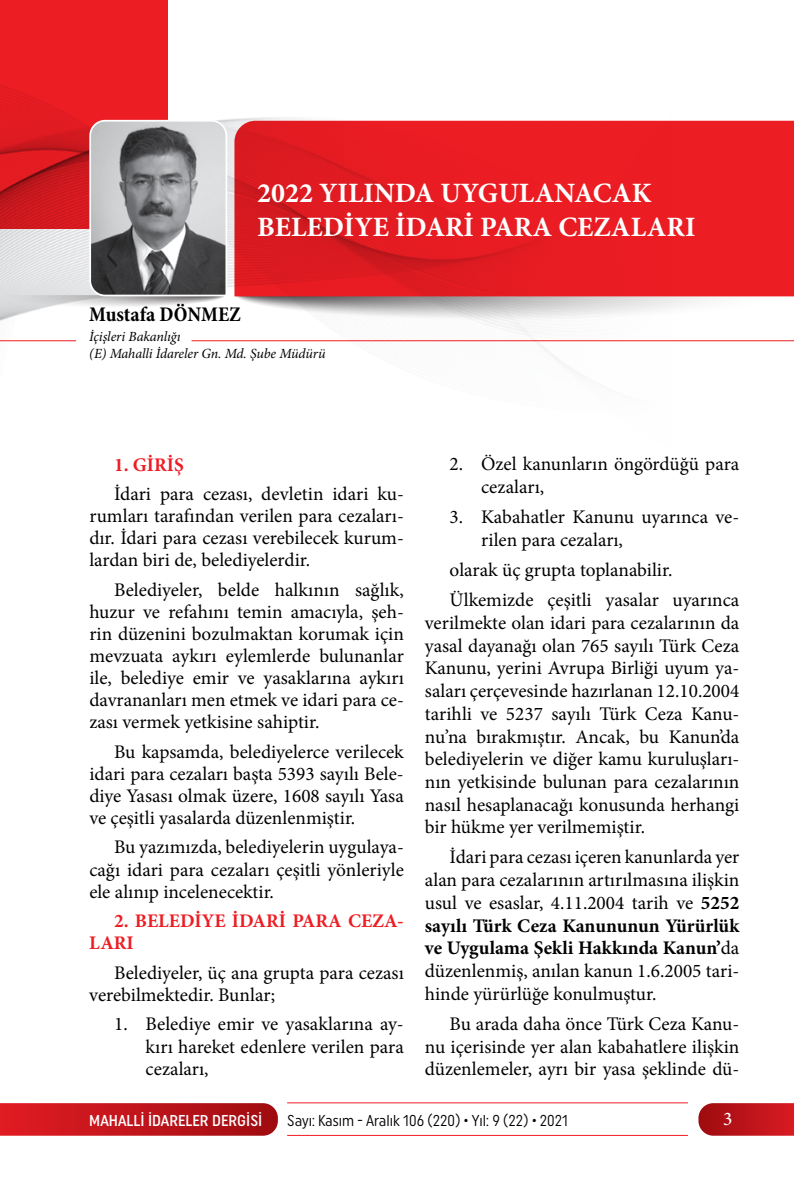
<style>
.page{position:relative;width:794px;height:1191px;background:#fff}
.page>*{position:absolute;margin:0;border:0;box-sizing:border-box;transform-origin:0 0}
.t1{font:700 28px/33.6px "Minion Pro";color:#fff}
.t2{font:700 condensed 21px "Minion Pro";color:#000}
.t3{font:19.25px/22.8px "Minion Pro";color:#000;text-align:justify}
.t4{font:700 19.25px/22.1px "Minion Pro";color:#ed1d24}
.t5{font:500 19.25px "Minion Pro";color:#fff}
.t6{font:15.75px "Uniform Condensed";color:#000;scale:.95 1}
.t7{font:500 15.75px "Uniform Condensed";color:#fff}
.t8{font:italic 14px/16.8px "Minion Pro";letter-spacing:-.01em;color:#000}
.s1{font-weight:700}
</style>
<div class="page">
<svg style="left:0;top:1103px;width:278px;height:32px;background:#c0171d"></svg>
<svg style="left:698px;top:1103px;width:96px;height:32px;background:#be1c22"></svg>
<hr style="left:287px;top:1102px;width:401px;height:1px;background:#ed1d24">
<hr style="left:287px;top:1135px;width:401px;height:1px;background:#ed1d24">
<img style="left:0;top:0;width:785px;height:369px">
<svg style="left:0;top:119px;width:228px;height:189px;background:#af8588"></svg>
<hr style="left:191px;top:340px;width:603px;height:1px;background:#ed1d24">
<hr style="left:0;top:340px;width:76px;height:1px;background:#ed1d24">
<h1 class="t1" style="left:257px;top:176px;width:440px">2022 YILINDA UYGULANACAK<br>BELEDİYE İDARİ PARA CEZALARI</h1>
<p class="t2" style="left:89px;top:300px;width:153px">Mustafa DÖNMEZ</p>
<p class="t8" style="left:89px;top:328px;width:238px">İçişleri Bakanlığı<br>(E) Mahalli İdareler Gn. Md. Şube Müdürü</p>
<p class="t4" style="left:114px;top:453px;width:71px">1. GİRİŞ</p>
<p class="t3" style="left:89px;top:483px;width:316px;line-height:22.1px;text-indent:25px">İdari para cezası, devletin idari ku&shy;rumları tarafından verilen para cezaları&shy;dır. İdari para cezası verebilecek kurum&shy;lardan biri de, belediyelerdir.</p>
<p class="t3" style="left:89px;top:578px;width:316px;line-height:22.1px;text-indent:25px">Belediyeler, belde halkının sağlık, huzur ve refahını temin amacıyla, şeh&shy;rin düzenini bozulmaktan korumak için mevzuata aykırı eylemlerde bulunanlar ile, belediye emir ve yasaklarına aykırı davrananları men etmek ve idari para ce&shy;zası vermek yetkisine sahiptir.</p>
<p class="t3" style="left:89px;top:740px;width:316px;line-height:22.1px;text-indent:25px">Bu kapsamda, belediyelerce verilecek idari para cezaları başta 5393 sayılı Bele&shy;diye Yasası olmak üzere, 1608 sayılı Yasa ve çeşitli yasalarda düzenlenmiştir.</p>
<p class="t3" style="left:89px;top:836px;width:316px;line-height:22.1px;text-indent:25px">Bu yazımızda, belediyelerin uygulaya&shy;cağı idari para cezaları çeşitli yönleriyle ele alınıp incelenecektir.</p>
<p class="t4" style="left:89px;top:909px;width:316px;text-indent:25px">2. BELEDİYE İDARİ PARA CEZA-<br>LARI</p>
<p class="t3" style="left:89px;top:961px;width:316px;line-height:22.1px;text-indent:25px">Belediyeler, üç ana grupta para cezası verebilmektedir. Bunlar;</p>
<p class="t3" style="left:146px;top:1013px;width:260px;text-indent:-31px">1. Belediye emir ve yasaklarına ay&shy;kırı hareket edenlere verilen para cezaları,</p>
<p class="t3" style="left:481px;top:453px;width:260px;text-indent:-31px">2. Özel kanunların öngördüğü para cezaları,</p>
<p class="t3" style="left:481px;top:506px;width:260px;text-indent:-31px">3. Kabahatler Kanunu uyarınca ve&shy;rilen para cezaları,</p>
<p class="t3" style="left:449px;top:555px;width:291px;line-height:30.1px">olarak üç grupta toplanabilir.<br>Ülkemizde çeşitli yasalar uyarınca</p>
<p class="t3" style="left:425px;top:611px;width:316px">verilmekte olan idari para cezalarının da yasal dayanağı olan 765 sayılı Türk Ceza Kanunu, yerini Avrupa Birliği uyum ya&shy;saları çerçevesinde hazırlanan 12.10.2004 tarihli ve 5237 sayılı Türk Ceza Kanu&shy;nu’na bırakmıştır. Ancak, bu Kanun’da belediyelerin ve diğer kamu kuruluşları&shy;nın yetkisinde bulunan para cezalarının nasıl hesaplanacağı konusunda herhangi bir hükme yer verilmemiştir.</p>
<p class="t3" style="left:425px;top:846px;width:316px;text-indent:25px">İdari para cezası içeren kanunlarda yer alan para cezalarının artırılmasına ilişkin usul ve esaslar, 4.11.2004 tarih ve <span class="s1">5252 sayılı Türk Ceza Kanununun Yürürlük ve Uygulama Şekli Hakkında Kanun’</span>da düzenlenmiş, anılan kanun 1.6.2005 tari&shy;hinde yürürlüğe konulmuştur.</p>
<p class="t3" style="left:425px;top:1012px;width:316px;text-indent:25px">Bu arada daha önce Türk Ceza Kanu&shy;nu içerisinde yer alan kabahatlere ilişkin düzenlemeler, ayrı bir yasa şeklinde dü-</p>
<p class="t7" style="left:89px;top:1111px;width:175px">MAHALLİ İDARELER DERGİSİ</p>
<p class="t6" style="left:287px;top:1111px;width:297px">Sayı: Kasım - Aralık 106 (220) • Yıl: 9 (22) • 2021</p>
<p class="t5" style="left:723px;top:1106px;width:11px">3</p>
</div>
